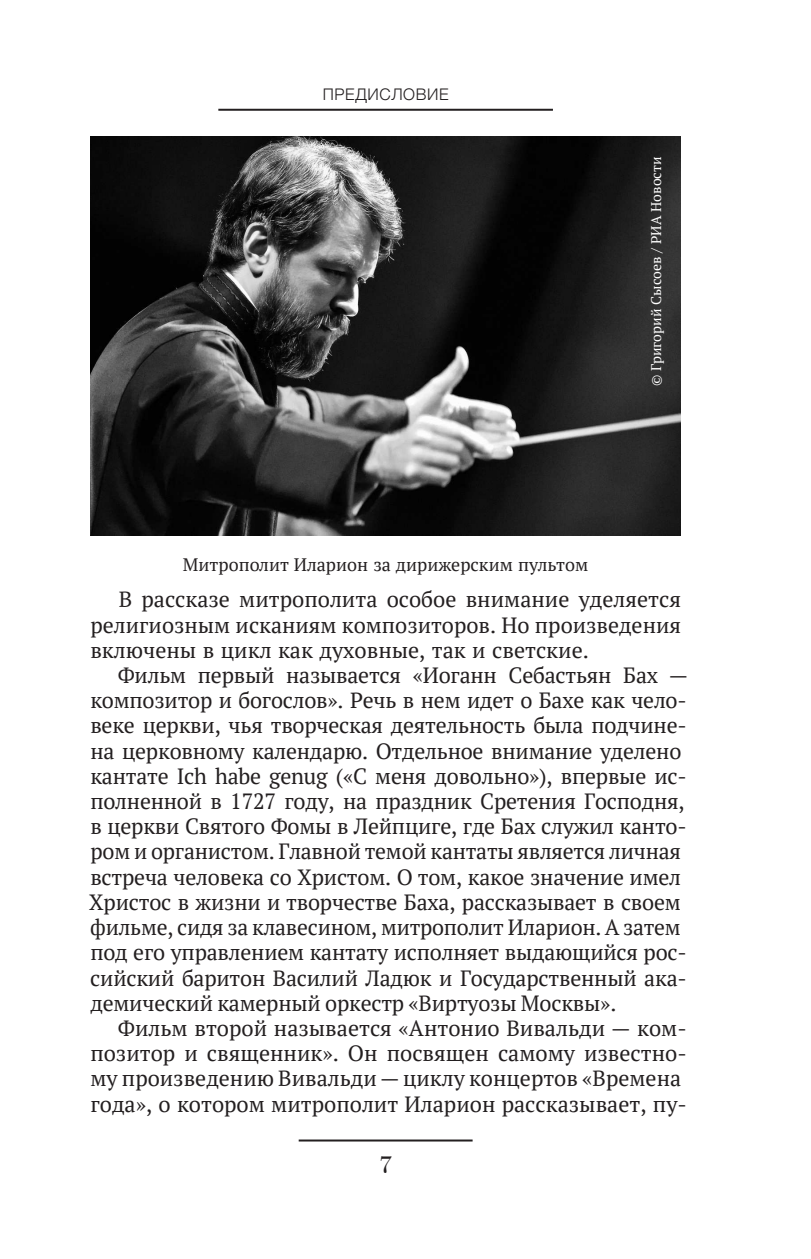
<style>
.page{position:relative;width:811px;height:1259px;background:#fff}
.page>*{position:absolute;margin:0;border:0;box-sizing:border-box;transform-origin:0 0}
.t1{font:24px "Bodoni Svty Two ITCTT";color:#231f20}
.t2{font:22px/25.2px "PT Serif";letter-spacing:-.01em;color:#231f20}
.t3{font:18px "PT Serif";color:#231f20}
.t4{font:300 16px "Helvetica Neue";letter-spacing:.04em;color:#231f20}
.t5{font:14px "PT Serif";color:#fff}
</style>
<div class="page">
<hr style="left:218px;top:109px;width:335px;height:2px;background:#231f20">
<hr style="left:299px;top:1139px;width:173px;height:2px;background:#231f20">
<img style="left:91px;top:136px;width:589px;height:399px">
<p class="t4" style="left:323px;top:81px;width:127px">ПреДИСлОВИе</p>
<p class="t5" style="left:647px;top:386px;width:231px;rotate:-90deg">© Григорий Сысоев / РИА Новости</p>
<p class="t3" style="left:183px;top:553px;width:407px">Митрополит Иларион за дирижерским пультом</p>
<p class="t2" style="left:90px;top:587px;width:592px;text-align:justify;text-indent:28px">В рассказе митрополита особое внимание уделяется религиозным исканиям композиторов. Но произведения включены в цикл как духовные, так и светские.</p>
<p class="t2" style="left:89px;top:662px;width:600px;text-indent:28px">Фильм первый называется «Иоганн Себастьян Бах — композитор и богослов». Речь в нем идет о Бахе как чело&shy;веке церкви, чья творческая деятельность была подчине&shy;на церковному календарю. Отдельное внимание уделено кантате Ich habe genug («С меня довольно»), впервые ис&shy;полненной в 1727 году, на праздник Сретения Господня, в церкви Святого Фомы в Лейпциге, где Бах служил канто&shy;ром и органистом. Главной темой кантаты является личная встреча человека со Христом. О том, какое значение имел Христос в жизни и творчестве Баха, рассказывает в своем фильме, сидя за клавесином, митрополит Иларион. А затем под его управлением кантату исполняет выдающийся рос&shy;сийский баритон Василий Ладюк и Государственный ака&shy;демический камерный оркестр «Виртуозы Москвы».</p>
<p class="t2" style="left:90px;top:1015px;width:598px;text-indent:27px">Фильм второй называется «Антонио Вивальди — ком&shy;позитор и священник». Он посвящен самому известно&shy;му произведению Вивальди — циклу концертов «Времена года», о котором митрополит Иларион рассказывает, пу-</p>
<p class="t1" style="left:379px;top:1151px;width:14px">7</p>
</div>
